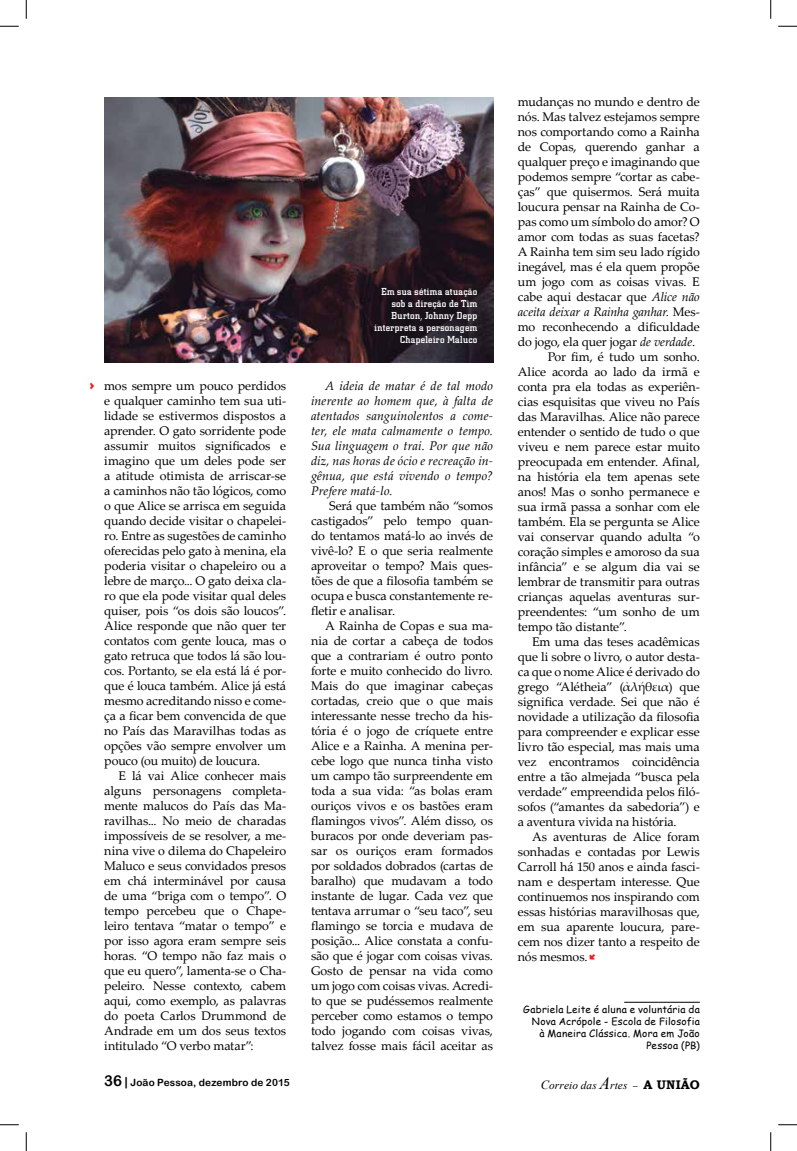
<style>
.page{position:relative;width:797px;height:1151px;background:#fff}
.page>*{position:absolute;margin:0;border:0;box-sizing:border-box;transform-origin:0 0}
.t1{font:12.5px/15px "Palatino Linotype";letter-spacing:-.01em;color:#000;text-align:justify}
.t2{font:italic 12.5px/15px "Palatino Linotype";letter-spacing:.005em;color:#000;text-align:justify}
.t3{font:12.5px "Mini Pics Directional AA";color:#ed1d24}
.t4{font:italic 11.25px "Times New Roman";letter-spacing:.01em;color:#000}
.t5{font:10px/12px "Comic Sans MS";letter-spacing:.02em;color:#000;text-align:right}
.t6{font:500 10px/12px "City";letter-spacing:.035em;color:#fff;text-align:right}
.t7{font:10px "Arial Rounded MT Bold";letter-spacing:.01em;color:#000}
.s1{font-style:italic}
.s2{font-style:normal}
.s3{font-family:"Mini Pics Directional AA";color:#ed1d24}
.s4{font-size:15px}
.s5{font-size:12.5px}
.s6{font-size:17.5px}
.s7{font-family:"Minion Pro";font-style:normal}
.s8{font-family:"Bookman Old Style";font-weight:700;font-style:normal;font-size:12.5px}
</style>
<div class="page">
<hr style="left:624px;top:1002px;width:75px;height:1px;background:#000">
<img style="left:104px;top:97px;width:389px;height:266px">
<svg style="left:0;top:25px;width:19px;height:2px"></svg>
<svg style="left:778px;top:25px;width:19px;height:2px"></svg>
<svg style="left:0;top:1124px;width:19px;height:1px"></svg>
<svg style="left:778px;top:1124px;width:19px;height:1px"></svg>
<svg style="left:25px;top:0;width:2px;height:19px"></svg>
<svg style="left:25px;top:1132px;width:2px;height:19px"></svg>
<svg style="left:770px;top:0;width:1px;height:19px"></svg>
<svg style="left:770px;top:1132px;width:1px;height:19px"></svg>
<p class="t3" style="left:89px;top:380px;width:8px">c</p>
<p class="t1" style="left:104px;top:377px;width:183px">mos sempre um pouco perdidos e qualquer caminho tem sua uti&shy;lidade se estivermos dispostos a aprender. O gato sorridente pode assumir muitos significados e imagino que um deles pode ser a atitude otimista de arriscar-se a caminhos não tão lógicos, como o que Alice se arrisca em seguida quando decide visitar o chapelei&shy;ro. Entre as sugestões de caminho oferecidas pelo gato à menina, ela poderia visitar o chapeleiro ou a lebre de março... O gato deixa cla&shy;ro que ela pode visitar qual deles quiser, pois “os dois são loucos”.<br>Alice responde que não quer ter contatos com gente louca, mas o gato retruca que todos lá são lou&shy;cos. Portanto, se ela está lá é por&shy;que é louca também. Alice já está mesmo acreditando nisso e come&shy;ça a ficar bem convencida de que no País das Maravilhas todas as opções vão sempre envolver um pouco (ou muito) de loucura.</p>
<p class="t1" style="left:104px;top:767px;width:183px;text-indent:14px">E lá vai Alice conhecer mais alguns personagens completa&shy;mente malucos do País das Ma&shy;ravilhas... No meio de charadas impossíveis de se resolver, a me&shy;nina vive o dilema do Chapeleiro Maluco e seus convidados presos em chá interminável por causa de uma “briga com o tempo”. O tempo percebeu que o Chape&shy;leiro tentava “matar o tempo” e por isso agora eram sempre seis horas. “O tempo não faz mais o que eu quero”, lamenta-se o Cha&shy;peleiro. Nesse contexto, cabem aqui, como exemplo, as palavras do poeta Carlos Drummond de Andrade em um dos seus textos intitulado “O verbo matar”:</p>
<p class="t6" style="left:374px;top:285px;width:104px">Em sua sétima atuação sob a direção de Tim<br>Burton, Johnny Depp interpreta a personagem<br>Chapeleiro Maluco</p>
<p class="t2" style="left:311px;top:377px;width:183px;text-indent:14px">A ideia de matar é de tal modo inerente ao homem que, à falta de atentados sanguinolentos a come&shy;ter, ele mata calmamente o tempo.<br>Sua linguagem o trai. Por que não diz, nas horas de ócio e recreação in&shy;gênua, que está vivendo o tempo?<br>Prefere matá-lo.</p>
<p class="t1" style="left:311px;top:497px;width:183px;text-indent:18px">Será que também não “somos castigados” pelo tempo quan&shy;do tentamos matá-lo ao invés de vivê-lo? E o que seria realmente aproveitar o tempo? Mais ques&shy;tões de que a filosofia também se ocupa e busca constantemente re&shy;fletir e analisar.</p>
<p class="t1" style="left:311px;top:617px;width:183px;text-indent:14px">A Rainha de Copas e sua ma&shy;nia de cortar a cabeça de todos que a contrariam é outro ponto forte e muito conhecido do livro.<br>Mais do que imaginar cabeças cortadas, creio que o que mais interessante nesse trecho da his&shy;tória é o jogo de críquete entre Alice e a Rainha. A menina per&shy;cebe logo que nunca tinha visto um campo tão surpreendente em toda a sua vida: “as bolas eram ouriços vivos e os bastões eram flamingos vivos”. Além disso, os buracos por onde deveriam pas&shy;sar os ouriços eram formados por soldados dobrados (cartas de baralho) que mudavam a todo instante de lugar. Cada vez que tentava arrumar o “seu taco”, seu flamingo se torcia e mudava de posição... Alice constata a confu&shy;são que é jogar com coisas vivas.<br>Gosto de pensar na vida como um jogo com coisas vivas. Acredi&shy;to que se pudéssemos realmente perceber como estamos o tempo todo jogando com coisas vivas, talvez fosse mais fácil aceitar as</p>
<p class="t1" style="left:518px;top:94px;width:183px">mudanças no mundo e dentro de</p>
<p class="t1" style="left:518px;top:109px;width:183px">nós. Mas talvez estejamos sempre</p>
<p class="t1" style="left:518px;top:124px;width:183px">nos comportando como a Rainha</p>
<p class="t1" style="left:518px;top:139px;width:183px">de Copas, querendo ganhar a</p>
<p class="t1" style="left:518px;top:154px;width:183px">qualquer preço e imaginando que</p>
<p class="t1" style="left:518px;top:169px;width:183px">podemos sempre “cortar as cabe-</p>
<p class="t1" style="left:518px;top:184px;width:183px">ças” que quisermos. Será muita</p>
<p class="t1" style="left:518px;top:199px;width:183px">loucura pensar na Rainha de Co-</p>
<p class="t1" style="left:518px;top:214px;width:183px">pas como um símbolo do amor? O</p>
<p class="t1" style="left:518px;top:229px;width:183px">amor com todas as suas facetas?</p>
<p class="t1" style="left:518px;top:244px;width:183px">A Rainha tem sim seu lado rígido</p>
<p class="t1" style="left:518px;top:259px;width:183px">inegável, mas é ela quem propõe</p>
<p class="t1" style="left:518px;top:274px;width:183px">um jogo com as coisas vivas. E</p>
<p class="t1" style="left:518px;top:289px;width:183px">cabe aqui destacar que <span class="s1">Alice não</span></p>
<p class="t2" style="left:518px;top:304px;width:183px">aceita deixar a Rainha ganhar<span class="s2">. Mes-</span></p>
<p class="t1" style="left:518px;top:319px;width:183px">mo reconhecendo a dificuldade</p>
<p class="t1" style="left:518px;top:334px;width:179px">do jogo, ela quer jogar <span class="s1">de verdade</span>.</p>
<p class="t1" style="left:547px;top:349px;width:153px">Por fim, é tudo um sonho.</p>
<p class="t1" style="left:518px;top:364px;width:183px">Alice acorda ao lado da irmã e</p>
<p class="t1" style="left:518px;top:379px;width:183px">conta pra ela todas as experiên-</p>
<p class="t1" style="left:518px;top:394px;width:183px">cias esquisitas que viveu no País</p>
<p class="t1" style="left:518px;top:409px;width:183px">das Maravilhas. Alice não parece</p>
<p class="t1" style="left:518px;top:424px;width:183px">entender o sentido de tudo o que</p>
<p class="t1" style="left:518px;top:439px;width:183px">viveu e nem parece estar muito</p>
<p class="t1" style="left:518px;top:454px;width:183px">preocupada em entender. Afinal,</p>
<p class="t1" style="left:518px;top:469px;width:183px">na história ela tem apenas sete</p>
<p class="t1" style="left:518px;top:484px;width:183px">anos! Mas o sonho permanece e</p>
<p class="t1" style="left:518px;top:499px;width:183px">sua irmã passa a sonhar com ele</p>
<p class="t1" style="left:518px;top:514px;width:183px">também. Ela se pergunta se Alice</p>
<p class="t1" style="left:518px;top:529px;width:183px">vai conservar quando adulta “o</p>
<p class="t1" style="left:518px;top:544px;width:183px">coração simples e amoroso da sua</p>
<p class="t1" style="left:518px;top:559px;width:183px">infância” e se algum dia vai se</p>
<p class="t1" style="left:518px;top:574px;width:183px">lembrar de transmitir para outras</p>
<p class="t1" style="left:518px;top:589px;width:183px">crianças aquelas aventuras sur-</p>
<p class="t1" style="left:518px;top:604px;width:183px">preendentes: “um sonho de um</p>
<p class="t1" style="left:518px;top:619px;width:111px">tempo tão distante”.</p>
<p class="t1" style="left:532px;top:634px;width:169px">Em uma das teses acadêmicas</p>
<p class="t1" style="left:518px;top:649px;width:183px">que li sobre o livro, o autor desta-</p>
<p class="t1" style="left:518px;top:664px;width:183px">ca que o nome Alice é derivado do</p>
<p class="t1" style="left:518px;top:679px;width:183px">grego “Alétheia” (ἀλήθεια) que</p>
<p class="t1" style="left:518px;top:694px;width:183px">significa verdade. Sei que não é</p>
<p class="t1" style="left:518px;top:709px;width:183px">novidade a utilização da filosofia</p>
<p class="t1" style="left:518px;top:724px;width:183px">para compreender e explicar esse</p>
<p class="t1" style="left:518px;top:739px;width:183px">livro tão especial, mas mais uma</p>
<p class="t1" style="left:518px;top:754px;width:183px">vez encontramos coincidência</p>
<p class="t1" style="left:518px;top:769px;width:183px">entre a tão almejada “busca pela</p>
<p class="t1" style="left:518px;top:784px;width:183px">verdade” empreendida pelos filó-</p>
<p class="t1" style="left:518px;top:799px;width:183px">sofos (“amantes da sabedoria”) e</p>
<p class="t1" style="left:518px;top:814px;width:160px">a aventura vivida na história.</p>
<p class="t1" style="left:532px;top:829px;width:169px">As aventuras de Alice foram</p>
<p class="t1" style="left:518px;top:844px;width:183px">sonhadas e contadas por Lewis</p>
<p class="t1" style="left:518px;top:859px;width:183px">Carroll há 150 anos e ainda fasci-</p>
<p class="t1" style="left:518px;top:874px;width:183px">nam e despertam interesse. Que</p>
<p class="t1" style="left:518px;top:889px;width:183px">continuemos nos inspirando com</p>
<p class="t1" style="left:518px;top:904px;width:183px">essas histórias maravilhosas que,</p>
<p class="t1" style="left:518px;top:919px;width:183px">em sua aparente loucura, pare-</p>
<p class="t1" style="left:518px;top:934px;width:183px">cem nos dizer tanto a respeito de</p>
<p class="t1" style="left:518px;top:949px;width:82px">nós mesmos.<span class="s3">I</span></p>
<p class="t5" style="left:523px;top:1003px;width:178px">Gabriela Leite é aluna e voluntária da<br>Nova Acrópole - Escola de Filosofia<br>à Maneira Clássica. Mora em João<br>Pessoa (PB)</p>
<p class="t7" style="left:104px;top:1076px;width:187px"><span class="s4">36</span> <span class="s5">|</span> João Pessoa, dezembro de 2015</p>
<p class="t4" style="left:540px;top:1078px;width:160px"><span class="s5">C</span>orreio das <span class="s6">A</span>rtes <span class="s7">–</span> <span class="s8">A UNIÃO</span></p>
</div>
